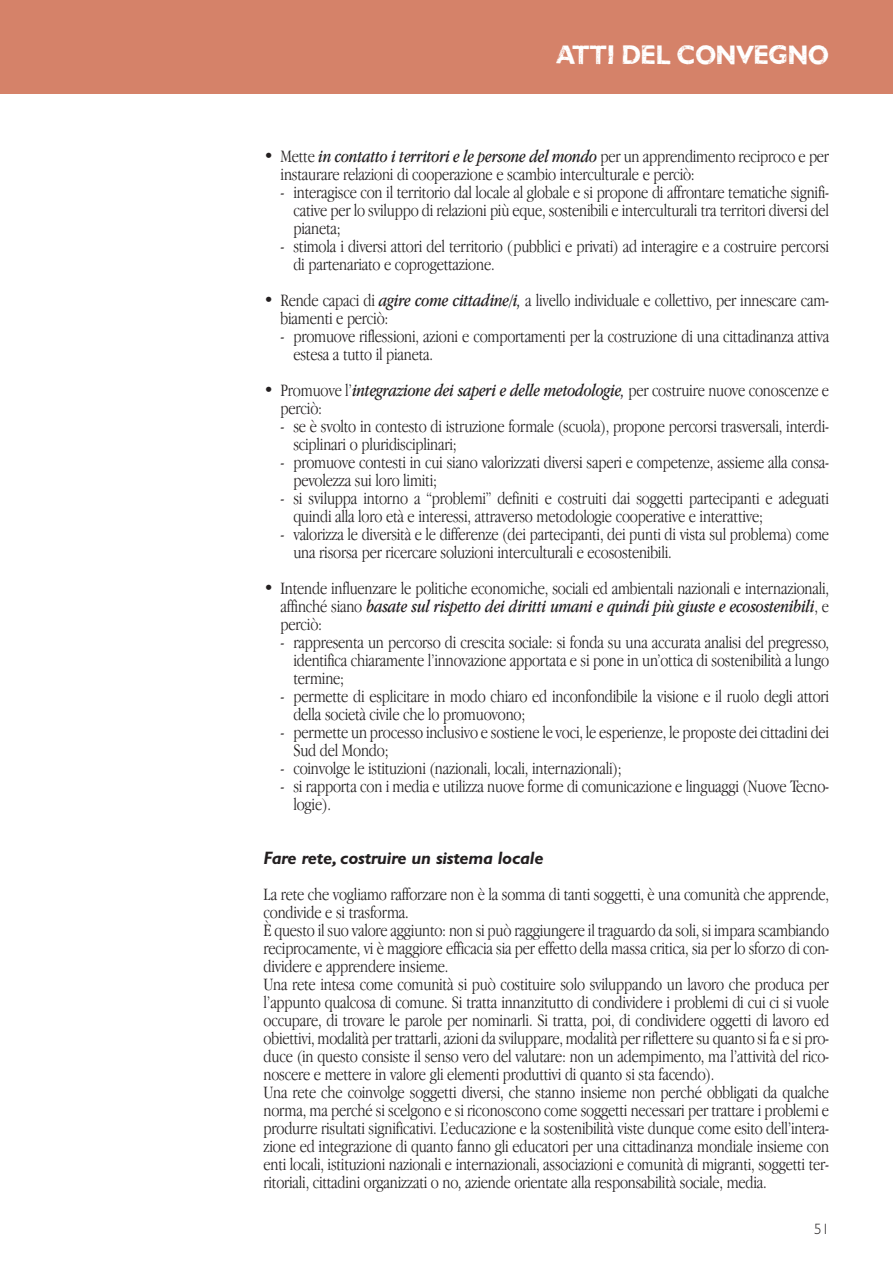
<style>
.page{position:relative;width:893px;height:1263px;background:#fff}
.page>*{position:absolute;margin:0;border:0;box-sizing:border-box;transform-origin:0 0}
.t1{font:700 27px "Gill Sans Woodblock";letter-spacing:-.035em;color:#fff;scale:.93 1}
.t2{font:300 18px/18px "Apple Garamond";letter-spacing:-.01em;color:#231f20}
.t3{font:italic 700 18px "Gill Sans";letter-spacing:-.015em;color:#231f20}
.t4{font:300 15px "Gill Sans";color:#231f20}
.s1{font-weight:400;font-style:italic}
</style>
<div class="page">
<div style="left:0;top:0;width:893px;height:94px;background:#d58269"></div>
<h1 class="t1" style="left:556px;top:38px;width:295px">ATTI DEL CONVEGNO</h1>
<p class="t2" style="left:281px;top:149px;width:550px;text-indent:-17px">• Mette <span class="s1">in contatto i territori e le persone del mondo</span> per un apprendimento reciproco e per instaurare relazioni di cooperazione e scambio interculturale e perciò:</p>
<p class="t2" style="left:293px;top:185px;width:537px;text-align:justify;text-indent:-13px">- interagisce con il territorio dal locale al globale e si propone di affrontare tematiche signifi&shy;cative per lo sviluppo di relazioni più eque, sostenibili e interculturali tra territori diversi del pianeta;</p>
<p class="t2" style="left:293px;top:239px;width:537px;text-indent:-13px">- stimola i diversi attori del territorio (pubblici e privati) ad interagire e a costruire percorsi di partenariato e coprogettazione.</p>
<p class="t2" style="left:281px;top:293px;width:550px;text-indent:-17px">• Rende capaci di <span class="s1">agire come cittadine/i,</span> a livello individuale e collettivo, per innescare cam&shy;biamenti e perciò:</p>
<p class="t2" style="left:293px;top:329px;width:537px;text-indent:-13px">- promuove riflessioni, azioni e comportamenti per la costruzione di una cittadinanza attiva estesa a tutto il pianeta.</p>
<p class="t2" style="left:281px;top:383px;width:550px;text-indent:-17px">• Promuove l’<span class="s1">integrazione dei saperi e delle metodologie,</span> per costruire nuove conoscenze e perciò:</p>
<p class="t2" style="left:293px;top:419px;width:537px;text-indent:-13px">- se è svolto in contesto di istruzione formale (scuola), propone percorsi trasversali, interdi&shy;sciplinari o pluridisciplinari;</p>
<p class="t2" style="left:293px;top:455px;width:537px;text-indent:-13px">- promuove contesti in cui siano valorizzati diversi saperi e competenze, assieme alla consa&shy;pevolezza sui loro limiti;</p>
<p class="t2" style="left:293px;top:491px;width:537px;text-indent:-13px">- si sviluppa intorno a “problemi” definiti e costruiti dai soggetti partecipanti e adeguati quindi alla loro età e interessi, attraverso metodologie cooperative e interattive;</p>
<p class="t2" style="left:293px;top:527px;width:537px;text-indent:-13px">- valorizza le diversità e le differenze (dei partecipanti, dei punti di vista sul problema) come una risorsa per ricercare soluzioni interculturali e ecosostenibili.</p>
<p class="t2" style="left:281px;top:581px;width:550px;text-align:justify;text-indent:-17px">• Intende influenzare le politiche economiche, sociali ed ambientali nazionali e internazionali, affinché siano <span class="s1">basate sul rispetto dei diritti umani e quindi più giuste e ecosostenibili</span>, e perciò:</p>
<p class="t2" style="left:293px;top:635px;width:537px;text-align:justify;text-indent:-13px">- rappresenta un percorso di crescita sociale: si fonda su una accurata analisi del pregresso, identifica chiaramente l’innovazione apportata e si pone in un’ottica di sostenibilità a lungo termine;</p>
<p class="t2" style="left:293px;top:689px;width:537px;text-indent:-13px">- permette di esplicitare in modo chiaro ed inconfondibile la visione e il ruolo degli attori della società civile che lo promuovono;</p>
<p class="t2" style="left:293px;top:725px;width:537px;text-indent:-13px">- permette un processo inclusivo e sostiene le voci, le esperienze, le proposte dei cittadini dei<br>Sud del Mondo;</p>
<p class="t2" style="left:281px;top:761px;width:343px">- coinvolge le istituzioni (nazionali, locali, internazionali);</p>
<p class="t2" style="left:293px;top:779px;width:537px;text-indent:-13px">- si rapporta con i media e utilizza nuove forme di comunicazione e linguaggi (Nuove Tecno&shy;logie).</p>
<p class="t3" style="left:264px;top:851px;width:281px">Fare rete, costruire un sistema locale</p>
<p class="t2" style="left:264px;top:887px;width:567px">La rete che vogliamo rafforzare non è la somma di tanti soggetti, è una comunità che apprende, condivide e si trasforma.<br>È questo il suo valore aggiunto: non si può raggiungere il traguardo da soli, si impara scambiando reciprocamente, vi è maggiore efficacia sia per effetto della massa critica, sia per lo sforzo di con&shy;dividere e apprendere insieme.<br>Una rete intesa come comunità si può costituire solo sviluppando un lavoro che produca per l’appunto qualcosa di comune. Si tratta innanzitutto di condividere i problemi di cui ci si vuole occupare, di trovare le parole per nominarli. Si tratta, poi, di condividere oggetti di lavoro ed obiettivi, modalità per trattarli, azioni da sviluppare, modalità per riflettere su quanto si fa e si pro&shy;duce (in questo consiste il senso vero del valutare: non un adempimento, ma l’attività del rico&shy;noscere e mettere in valore gli elementi produttivi di quanto si sta facendo).<br>Una rete che coinvolge soggetti diversi, che stanno insieme non perché obbligati da qualche norma, ma perché si scelgono e si riconoscono come soggetti necessari per trattare i problemi e produrre risultati significativi. L’educazione e la sostenibilità viste dunque come esito dell’intera&shy;zione ed integrazione di quanto fanno gli educatori per una cittadinanza mondiale insieme con enti locali, istituzioni nazionali e internazionali, associazioni e comunità di migranti, soggetti ter&shy;ritoriali, cittadini organizzati o no, aziende orientate alla responsabilità sociale, media.</p>
<p class="t4" style="left:814px;top:1223px;width:16px">51</p>
</div>
